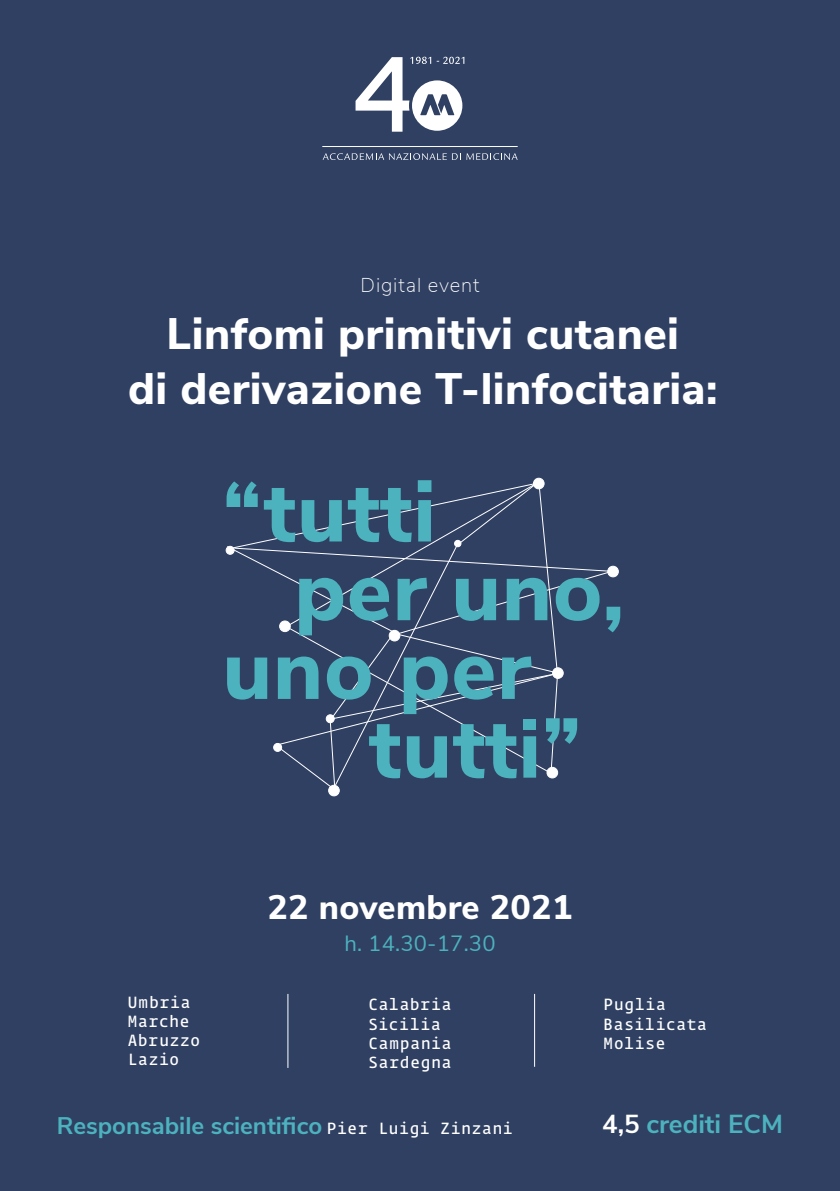
<style>
.page{position:relative;width:840px;height:1191px;background:#fff}
.page>*{position:absolute;margin:0;border:0;box-sizing:border-box;transform-origin:0 0}
.t1{font:800 44px/54.6px "Nunito Sans";letter-spacing:.01em;color:#fff;text-align:center}
.t2{font:800 34px "Nunito Sans";letter-spacing:.01em;color:#fff}
.t3{font:700 26px "Nunito Sans";color:#4cb2be}
.t4{font:700 24px "Nunito Sans";color:#4cb2be}
.t5{font:22px "Nunito Sans";letter-spacing:.01em;color:#4cb2be}
.t6{font:200 20px "Nunito Sans";letter-spacing:.04em;color:#fff}
.t7{font:16px/19.2px "Fedra Mono";letter-spacing:.055em;color:#fff}
.s1{font-family:"Fedra Mono";font-weight:400;font-size:16px;color:#fff}
.s2{color:#fff}
</style>
<div class="page">
<div style="left:0;top:0;width:839px;height:1191px;background:#304062"></div>
<svg style="left:322px;top:153px;width:136px;height:7px"></svg>
<svg style="left:466px;top:153px;width:51px;height:7px"></svg>
<svg style="left:355px;top:57px;width:109px;height:75px"></svg>
<hr style="left:322px;top:146px;width:195px;height:1px;background:#fff">
<hr style="left:287px;top:994px;width:1px;height:74px;background:#fff">
<hr style="left:533px;top:994px;width:1px;height:72px;background:#fff">
<div style="left:533px;top:478px;width:11px;height:11px;border:1px solid #fff;border-radius:50%"></div>
<div style="left:328px;top:785px;width:11px;height:11px;background:#fff;border-radius:50%"></div>
<div style="left:328px;top:785px;width:11px;height:11px;border:1px solid #fff;border-radius:50%"></div>
<svg style="left:226px;top:480px;width:394px;height:311px"></svg>
<div style="left:523px;top:719px;width:12px;height:11px;background:#4cb2be"></div>
<p class="t6" style="left:360px;top:271px;width:120px">Digital event</p>
<h1 class="t1" style="left:128px;top:304px;width:590px">Linfomi primitivi cutanei<br>di derivazione T-linfocitaria:</h1>
<p class="t7" style="left:128px;top:992px;width:74px">Umbria<br>Marche<br>Abruzzo<br>Lazio</p>
<h2 class="t2" style="left:267px;top:882px;width:306px">22 novembre 2021</h2>
<h3 class="t5" style="left:344px;top:927px;width:153px">h. 14.30-17.30</h3>
<p class="t7" style="left:368px;top:995px;width:85px">Calabria<br>Sicilia<br>Campania<br>Sardegna</p>
<h3 class="t4" style="left:57px;top:1108px;width:457px">Responsabile scientifico <span class="s1">Pier Luigi Zinzani</span></h3>
<p class="t7" style="left:603px;top:995px;width:105px">Puglia<br>Basilicata<br>Molise</p>
<h3 class="t3" style="left:601px;top:1105px;width:182px"><span class="s2">4,5</span> crediti ECM</h3>
</div>
